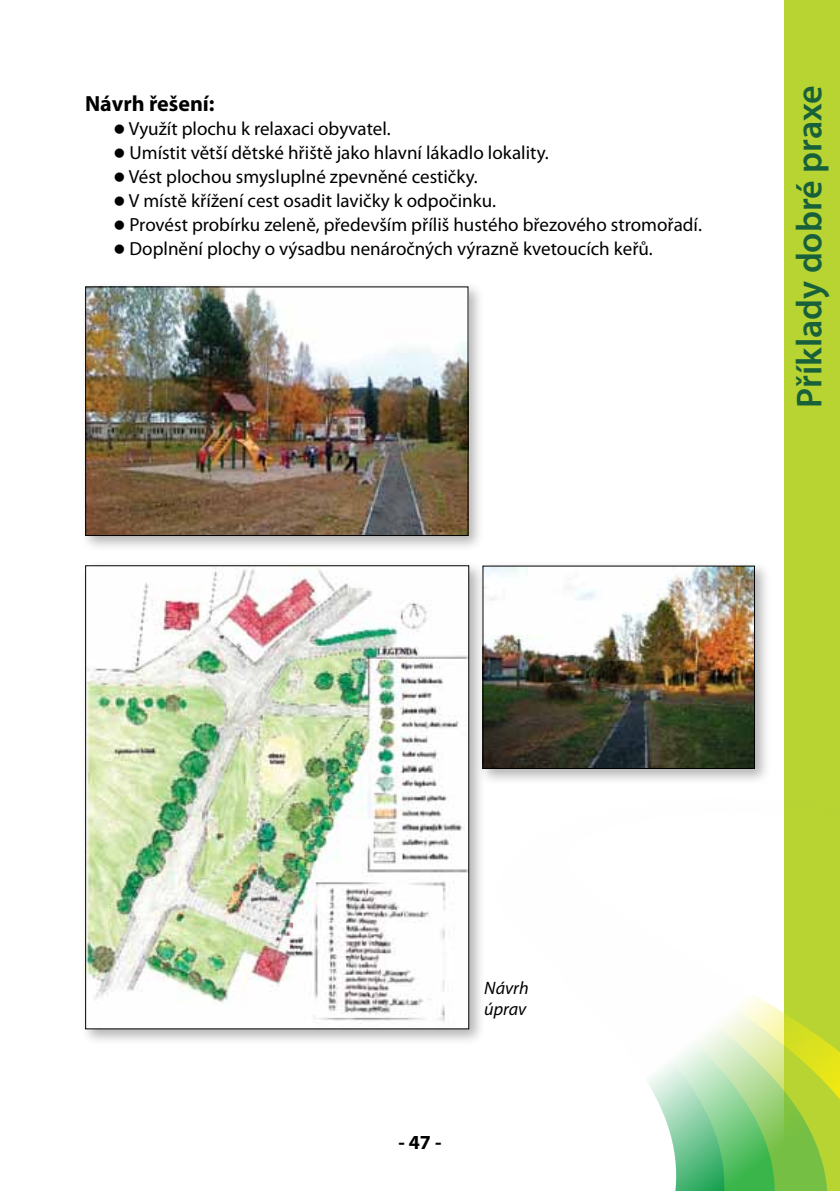
<style>
.page{position:relative;width:840px;height:1191px;background:#fff}
.page>*{position:absolute;margin:0;border:0;box-sizing:border-box;transform-origin:0 0}
.t1{font:600 36px "Myriad Pro";color:#18603a}
.t2{font:700 22px "Myriad Pro";color:#000}
.t3{font:700 20px "Myriad Pro";color:#000}
.t4{font:19px "Myriad Pro";color:#000}
.t5{font:italic 18px/21.6px "Myriad Pro";color:#000}
</style>
<div class="page">
<div style="left:784px;top:0;width:55px;height:1191px;background:#b7d433"></div>
<svg style="left:648px;top:995px;width:191px;height:196px"></svg>
<div style="left:80px;top:560px;width:405px;height:486px;background:#000;opacity:.3"></div>
<img style="left:87px;top:567px;width:380px;height:460px">
<div style="left:80px;top:281px;width:404px;height:271px;background:#000;opacity:.3"></div>
<img style="left:87px;top:288px;width:379px;height:246px">
<div style="left:85px;top:286px;width:383px;height:250px;border:1px solid #000"></div>
<div style="left:477px;top:560px;width:294px;height:225px;background:#000;opacity:.3"></div>
<img style="left:484px;top:568px;width:268px;height:199px">
<div style="left:482px;top:566px;width:272px;height:203px;border:1px solid #000"></div>
<p class="t2" style="left:85px;top:90px;width:131px">Návrh řešení:</p>
<p class="t4" style="left:113px;top:117px;width:278px">● Využít plochu k relaxaci obyvatel.</p>
<p class="t4" style="left:113px;top:141px;width:436px">● Umístit větší dětské hřiště jako hlavní lákadlo lokality.</p>
<p class="t4" style="left:113px;top:165px;width:365px">● Vést plochou smysluplné zpevněné cestičky.</p>
<p class="t4" style="left:113px;top:189px;width:384px">● V místě křížení cest osadit lavičky k odpočinku.</p>
<p class="t4" style="left:113px;top:213px;width:589px">● Provést probírku zeleně, především příliš hustého březového stromořadí.</p>
<p class="t4" style="left:113px;top:237px;width:540px">● Doplnění plochy o výsadbu nenáročných výrazně kvetoucích keřů.</p>
<h1 class="t1" style="left:786px;top:408px;width:324px;rotate:-90deg">Příklady dobré praxe</h1>
<p class="t5" style="left:484px;top:976px;width:46px">Návrh úprav</p>
<p class="t3" style="left:398px;top:1129px;width:45px">- 47 -</p>
</div>
